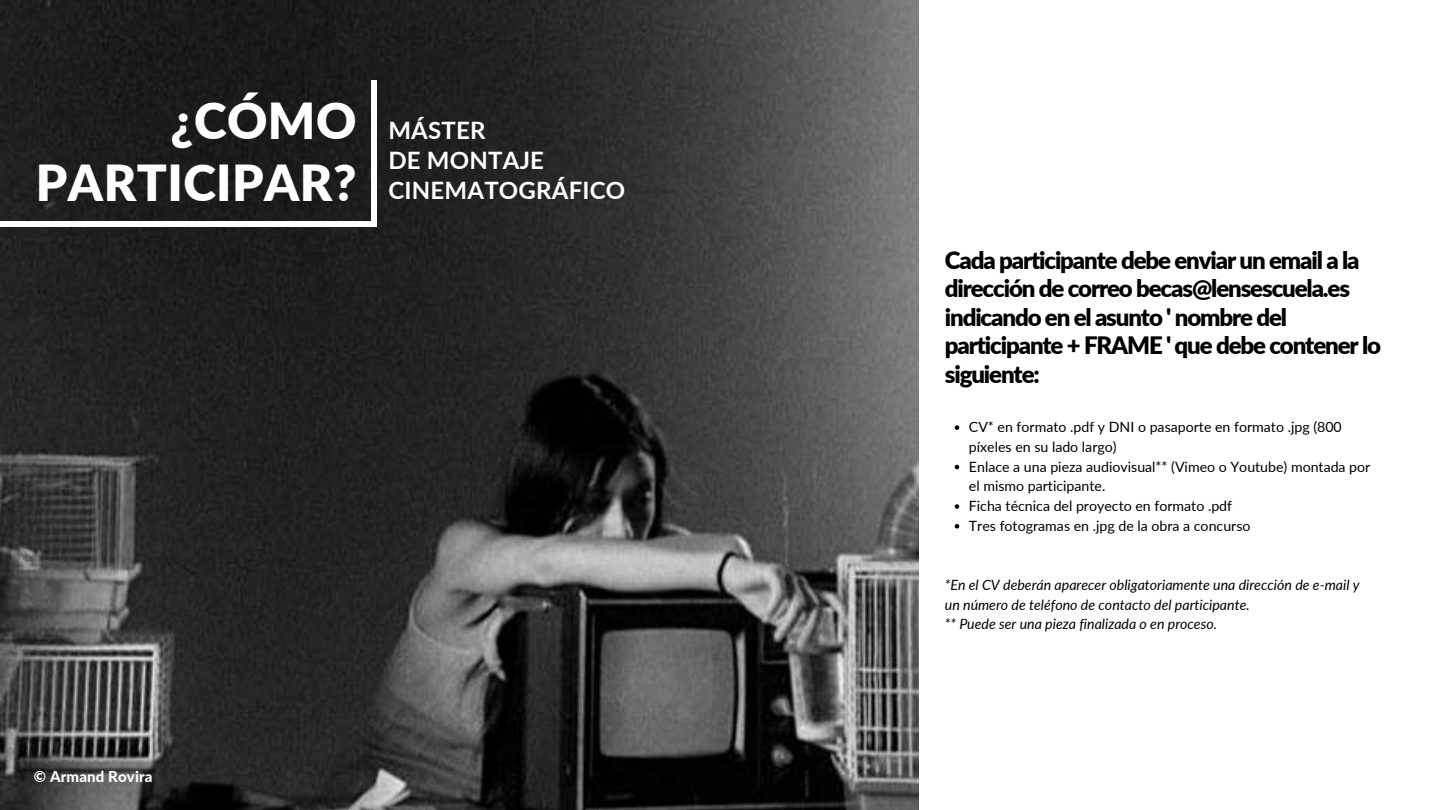
<style>
.page{position:relative;width:1440px;height:810px;background:#fff}
.page>*{position:absolute;margin:0;border:0;box-sizing:border-box;transform-origin:0 0}
.t1{font:900 49.6px/62.5px "Lato";letter-spacing:.01em;color:#fff;text-align:right}
.t2{font:900 24px/28.5px "Lato";letter-spacing:-.045em;color:#000}
.t3{font:700 24px/30px "Lato";letter-spacing:.01em;color:#fff}
.t4{font:800 15px "Lato";letter-spacing:.01em;color:#fff}
.t5{font:14.2px/19.7px "Lato";color:#000}
.t6{font:italic 14.2px/19.7px "Lato";color:#000}
</style>
<div class="page">
<img style="left:0;top:0;width:919px;height:810px">
<div style="left:371px;top:81px;width:6px;height:140px;background:#fff"></div>
<svg style="left:955px;top:425px;width:4px;height:5px"></svg>
<svg style="left:955px;top:465px;width:4px;height:4px"></svg>
<svg style="left:955px;top:504px;width:4px;height:5px"></svg>
<svg style="left:955px;top:524px;width:4px;height:5px"></svg>
<div style="left:0;top:221px;width:377px;height:6px;background:#fff"></div>
<h1 class="t1" style="left:36px;top:88px;width:322px">¿CÓMO<br>PARTICIPAR?</h1>
<h2 class="t3" style="left:388px;top:115px;width:238px">MÁSTER<br>DE MONTAJE<br>CINEMATOGRÁFICO</h2>
<p class="t4" style="left:34px;top:767px;width:120px">© Armand Rovira</p>
<h2 class="t2" style="left:945px;top:245px;width:438px">Cada participante debe enviar un email a la dirección de correo becas@lensescuela.es indicando en el asunto ' nombre del participante + FRAME ' que debe contener lo siguiente:</h2>
<p class="t5" style="left:969px;top:417px;width:403px">CV* en formato .pdf y DNI o pasaporte en formato .jpg (800 píxeles en su lado largo)<br>Enlace a una pieza audiovisual** (Vimeo o Youtube) montada por el mismo participante.<br>Ficha técnica del proyecto en formato .pdf<br>Tres fotogramas en .jpg de la obra a concurso</p>
<p class="t6" style="left:945px;top:575px;width:416px">*En el CV deberán aparecer obligatoriamente una dirección de e-mail y un número de teléfono de contacto del participante.<br>** Puede ser una pieza finalizada o en proceso.</p>
</div>
